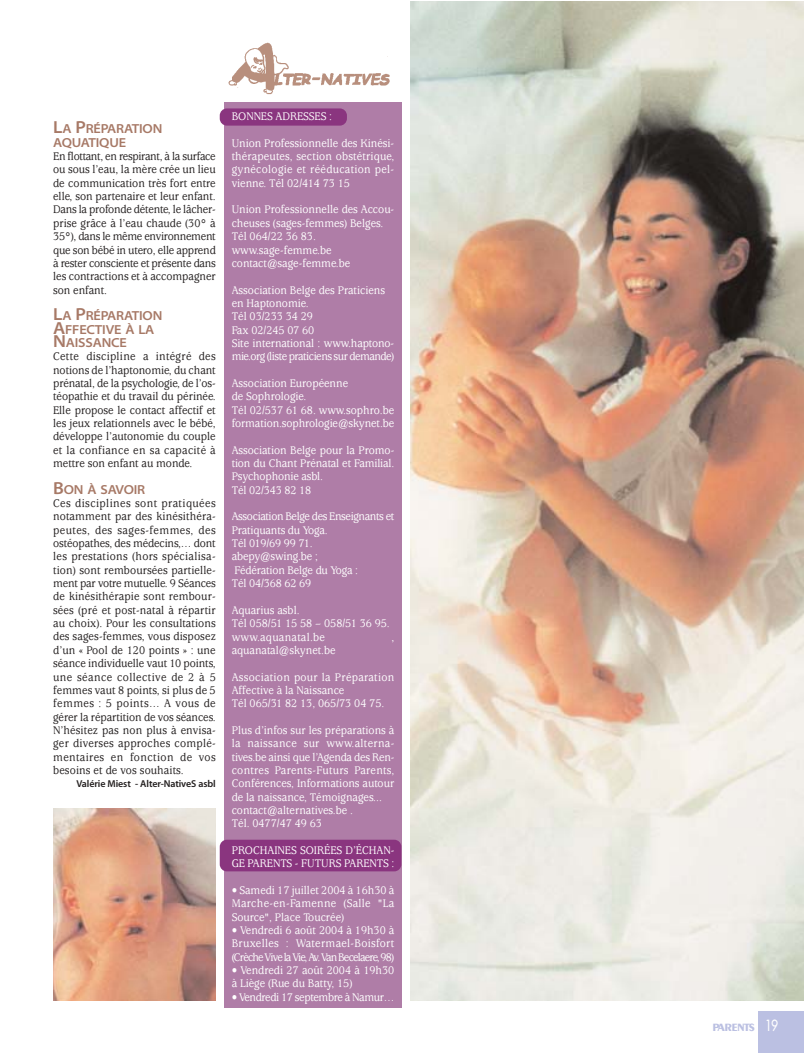
<style>
.page{position:relative;width:804px;height:1053px;background:#fff}
.page>*{position:absolute;margin:0;border:0;box-sizing:border-box;transform-origin:0 0}
.t1{font:13.12px/13.4px "Myriad MM 565 700";letter-spacing:-.015em;color:#a77966}
.t2{font:500 12.25px/13.4px "Usherwood";color:#fff;scale:.9 1}
.t3{font:500 12.25px/13.4px "Usherwood";color:#231f1f;text-align:justify;scale:.9 1}
.t4{font:500 12.25px/26.6px "Usherwood";letter-spacing:.025em;color:#fff;scale:.9 1}
.t5{font:500 12.25px "Usherwood";letter-spacing:-.03em;color:#fff;scale:.9 1}
.t6{font:700 11.25px "Peignot";letter-spacing:-.08em;color:#bbc0e2}
.t7{font:10px "Myriad MM 565 600";letter-spacing:-.01em;color:#231f1f}
.s1{font-size:17.5px}
.s2{font-family:"Futura";font-weight:400;font-size:15px;color:#fff}
</style>
<div class="page">
<div style="left:224px;top:103px;width:177px;height:905px;background:#af7da7"></div>
<div style="left:220px;top:108px;width:127px;height:18px;background:#8a357f;border-radius:7px"></div>
<div style="left:220px;top:839px;width:181px;height:32px;background:#8a357f;border-radius:7px"></div>
<div style="left:758px;top:1011px;width:46px;height:41px;background:#bbc0e2"></div>
<img style="left:410px;top:1px;width:394px;height:999px">
<img style="left:53px;top:808px;width:163px;height:192px">
<img style="left:228px;top:43px;width:162px;height:52px">
<p class="t1" style="left:53px;top:124px;width:111px"><span class="s1">L</span>A <span class="s1">P</span>RÉPARATION<br>AQUATIQUE</p>
<p class="t3" style="left:53px;top:151px;width:182px">En flottant, en respirant, à la surface ou sous l’eau, la mère crée un lieu de communication très fort entre elle, son partenaire et leur enfant.<br>Dans la profonde détente, le lâcher&shy;prise grâce à l’eau chaude (30° à 35°), dans le même environnement que son bébé in utero, elle apprend à rester consciente et présente dans les contractions et à accompagner son enfant.</p>
<p class="t1" style="left:53px;top:310px;width:111px"><span class="s1">L</span>A <span class="s1">P</span>RÉPARATION<br><span class="s1">A</span>FFECTIVE À LA<br><span class="s1">N</span>AISSANCE</p>
<p class="t3" style="left:53px;top:351px;width:182px">Cette discipline a intégré des notions de l’haptonomie, du chant prénatal, de la psychologie, de l’os&shy;téopathie et du travail du périnée.<br>Elle propose le contact affectif et les jeux relationnels avec le bébé, développe l’autonomie du couple et la confiance en sa capacité à mettre son enfant au monde.</p>
<p class="t1" style="left:53px;top:484px;width:94px"><span class="s1">B</span>ON À SAVOIR</p>
<p class="t3" style="left:53px;top:497px;width:182px">Ces disciplines sont pratiquées notamment par des kinésithéra&shy;peutes, des sages-femmes, des ostéopathes, des médecins,… dont les prestations (hors spécialisa&shy;tion) sont remboursées partielle&shy;ment par votre mutuelle. 9 Séances de kinésithérapie sont rembour&shy;sées (pré et post-natal à répartir au choix). Pour les consultations des sages-femmes, vous disposez d’un « Pool de 120 points » : une séance individuelle vaut 10 points, une séance collective de 2 à 5 femmes vaut 8 points, si plus de 5 femmes : 5 points… A vous de gérer la répartition de vos séances.<br>N’hésitez pas non plus à envisa&shy;ger diverses approches complé&shy;mentaires en fonction de vos besoins et de vos souhaits.</p>
<p class="t7" style="left:76px;top:780px;width:141px">Valérie Miest - Alter-NativeS asbl</p>
<p class="t2" style="left:232px;top:104px;width:182px;line-height:26.6px">BONNES ADRESSES :<br>Union Professionnelle des Kinési-</p>
<p class="t2" style="left:232px;top:151px;width:182px;text-align:justify">thérapeutes, section obstétrique, gynécologie et rééducation pel&shy;vienne. Tél 02/414 73 15</p>
<p class="t2" style="left:232px;top:204px;width:182px">Union Professionnelle des Accou&shy;cheuses (sages-femmes) Belges.<br>Tél 064/22 36 83. www.sage-femme.be contact@sage-femme.be</p>
<p class="t2" style="left:232px;top:284px;width:182px">Association Belge des Praticiens en Haptonomie.<br>Tél 03/233 34 29<br>Fax 02/245 07 60<br>Site international : www.haptono&shy;mie.org (liste praticiens sur demande)</p>
<p class="t2" style="left:232px;top:377px;width:182px">Association Européenne<br>de Sophrologie.<br>Tél 02/537 61 68. www.sophro.be formation.sophrologie@skynet.be</p>
<p class="t2" style="left:232px;top:444px;width:182px">Association Belge pour la Promo&shy;tion du Chant Prénatal et Familial.<br>Psychophonie asbl.<br>Tél 02/343 82 18</p>
<p class="t2" style="left:232px;top:511px;width:182px">Association Belge des Enseignants et<br>Pratiquants du Yoga.<br>Tél 019/69 99 71. abepy@swing.be ;<br>Fédération Belge du Yoga :<br>Tél 04/368 62 69</p>
<p class="t2" style="left:232px;top:604px;width:177px">Aquarius asbl.<br>Tél 058/51 15 58 – 058/51 36 95. www.aquanatal.be</p>
<p class="t2" style="left:391px;top:631px;width:5px">,</p>
<p class="t4" style="left:232px;top:638px;width:182px">aquanatal@skynet.be<br>Association pour la Préparation</p>
<p class="t2" style="left:232px;top:684px;width:171px">Affective à la Naissance<br>Tél 065/31 82 13, 065/73 04 75.</p>
<p class="t2" style="left:232px;top:724px;width:182px">Plus d’infos sur les préparations à la naissance sur www.alterna&shy;tives.be ainsi que l’Agenda des Ren&shy;contres Parents-Futurs Parents,<br>Conférences, Informations autour de la naissance, Témoignages... contact@alternatives.be .<br>Tél. 0477/47 49 63</p>
<p class="t2" style="left:232px;top:844px;width:182px">PROCHAINES SOIRÉES D’ÉCHAN-<br>GE PARENTS - FUTURS PARENTS :</p>
<p class="t2" style="left:232px;top:884px;width:182px;text-align:justify">• Samedi 17 juillet 2004 à 16h30 à Marche-en-Famenne (Salle "La Source", Place Toucrée)</p>
<p class="t2" style="left:232px;top:924px;width:182px;text-align:justify">• Vendredi 6 août 2004 à 19h30 à Bruxelles : Watermael-Boisfort (Crèche Vive la Vie, Av. Van Becelaere, 98)</p>
<p class="t2" style="left:232px;top:964px;width:182px">• Vendredi 27 août 2004 à 19h30 à Liège (Rue du Batty, 15)</p>
<p class="t5" style="left:232px;top:992px;width:182px">• Vendredi 17 septembre à Namur…</p>
<p class="t6" style="left:712px;top:1023px;width:67px">PARENTS <span class="s2">19</span></p>
</div>
